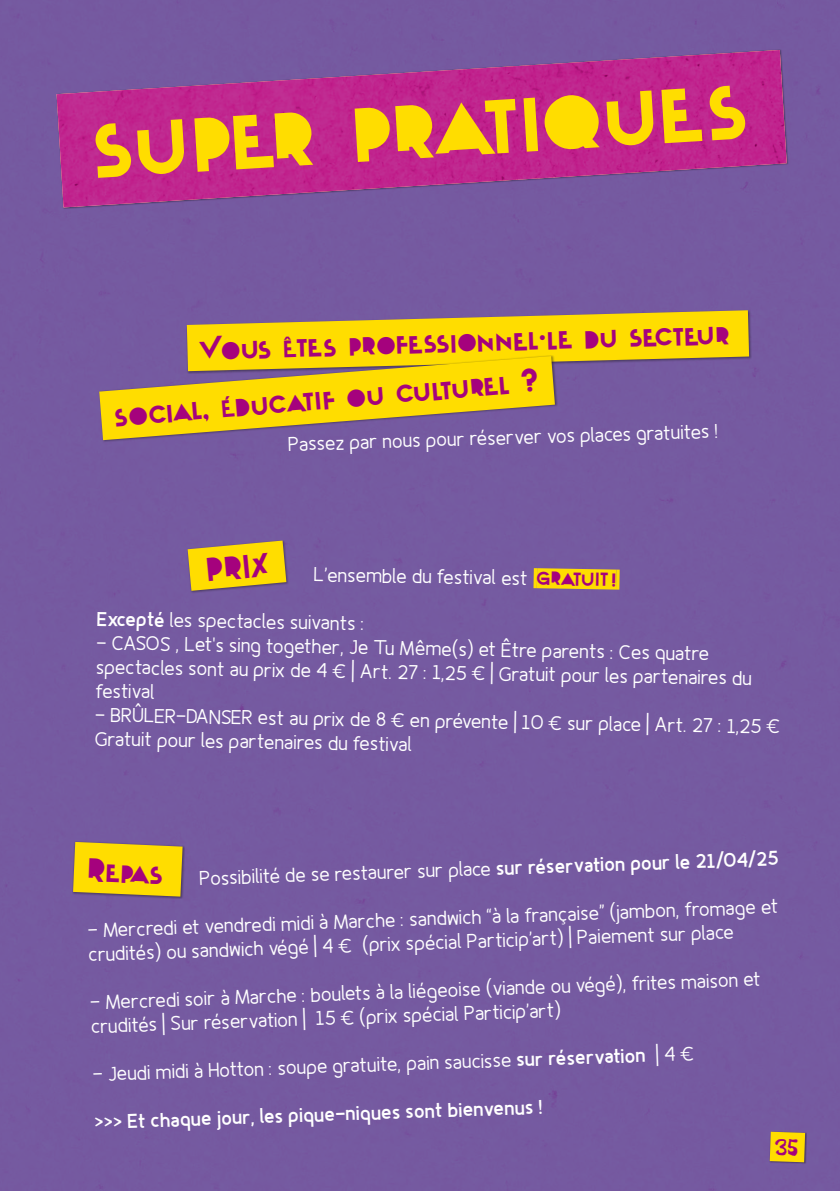
<style>
.page{position:relative;width:840px;height:1191px;background:#fff}
.page>*{position:absolute;margin:0;border:0;box-sizing:border-box;transform-origin:0 0}
.t1{font:108px "Explosion";color:#fd0}
.t2{font:35.2px "Explosion";color:#a5027d}
.t3{font:20px/24px "Fineness Pro";color:#fff}
.t4{font:900 20px "Fineness Pro";color:#fff}
.t5{font:20px "Blemished";color:#a5027d}
.s1{font-family:"Explosion";color:#a5027d}
.s2{font-weight:900}
</style>
<div class="page">
<div style="left:0;top:0;width:839px;height:1191px;background:#755aa0"></div>
<svg style="left:57px;top:50px;width:729px;height:157px;fill:#c0288f"></svg>
<div style="left:72px;top:841px;width:113px;height:58px;background:#1a171c;opacity:.45"></div>
<svg style="left:73px;top:842px;width:109px;height:54px;background:#f1d00c"></svg>
<svg style="left:99px;top:310px;width:649px;height:130px"></svg>
<div style="left:187px;top:540px;width:102px;height:53px;background:#1a171c;opacity:.45"></div>
<svg style="left:187px;top:540px;width:99px;height:51px"></svg>
<svg style="left:533px;top:568px;width:87px;height:22px;background:#f0cf11"></svg>
<svg style="left:615px;top:569px;width:4px;height:20px"></svg>
<div style="left:768px;top:1131px;width:38px;height:33px;background:#1a171c;opacity:.45"></div>
<svg style="left:769px;top:1131px;width:35px;height:31px"></svg>
<h1 class="t1" style="left:89px;top:87px;width:657px;rotate:-3deg">super pratiques</h1>
<h2 class="t2" style="left:200px;top:332px;width:530px;rotate:-2deg">Vous êtes professionnel·le du secteur</h2>
<h2 class="t2" style="left:113px;top:398px;width:427px;rotate:-5deg">social, éducatif ou culturel ?</h2>
<p class="t3" style="left:288px;top:433px;width:431px;rotate:-2deg">Passez par nous pour réserver vos places gratuites !</p>
<h2 class="t2" style="left:204px;top:553px;width:64px;rotate:-6deg">PRIX</h2>
<p class="t3" style="left:315px;top:562px;width:303px;rotate:1deg">L’ensemble du festival est <span class="s1">GRATUIT !</span></p>
<p class="t3" style="left:98px;top:606px;width:269px;rotate:1deg"><span class="s2">Excepté</span> les spectacles suivants :</p>
<p class="t3" style="left:97px;top:630px;width:657px;rotate:1deg">- CASOS , Let's sing together, Je Tu Même(s) et Être parents : Ces quatre spectacles sont au prix de 4 € | Art. 27 : 1,25 € | Gratuit pour les partenaires du festival</p>
<p class="t3" style="left:96px;top:702px;width:686px;rotate:1deg">- BRÛLER-DANSER est au prix de 8 € en prévente | 10 € sur place | Art. 27 : 1,25 €<br>Gratuit pour les partenaires du festival</p>
<p class="t3" style="left:200px;top:866px;width:580px;rotate:-2deg">Possibilité de se restaurer sur place <span class="s2">sur réservation pour le 21/04/25</span></p>
<p class="t3" style="left:88px;top:918px;width:692px;rotate:-2deg">- Mercredi et vendredi midi à Marche : sandwich “à la française” (jambon, fromage et crudités) ou sandwich végé | 4 € (prix spécial Particip’art) | Paiement sur place</p>
<p class="t3" style="left:91px;top:990px;width:671px;rotate:-2deg">- Mercredi soir à Marche : boulets à la liégeoise (viande ou végé), frites maison et crudités | Sur réservation | 15 € (prix spécial Particip’art)</p>
<p class="t3" style="left:93px;top:1062px;width:603px;rotate:-2deg">- Jeudi midi à Hotton : soupe gratuite, pain saucisse <span class="s2">sur réservation</span> | 4 €</p>
<p class="t4" style="left:95px;top:1110px;width:450px;rotate:-2deg">&gt;&gt;&gt; Et chaque jour, les pique-niques sont bienvenus !</p>
<p class="t5" style="left:775px;top:1133px;width:25px">35</p>
<h2 class="t2" style="left:87px;top:852px;width:77px;rotate:2deg">Repas</h2>
</div>
